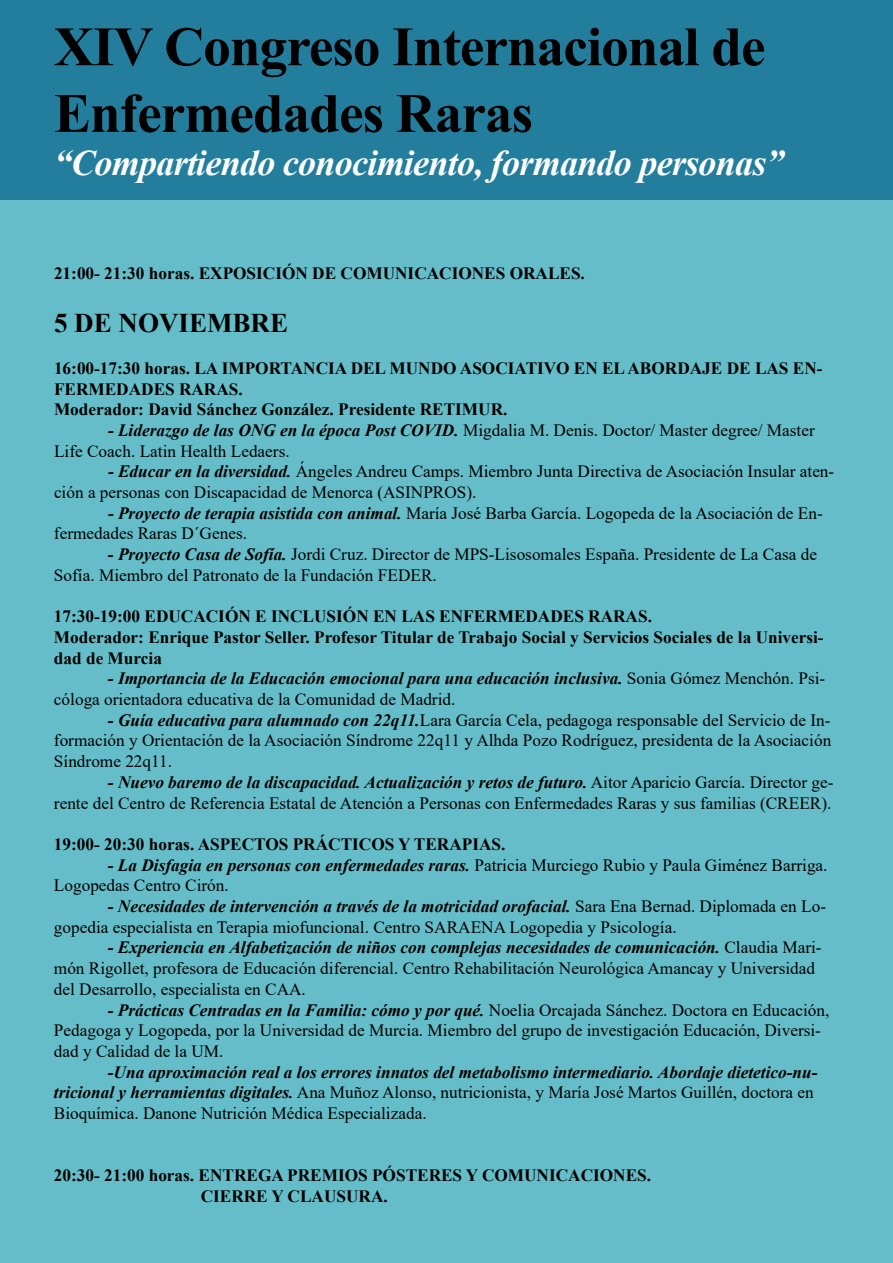
<style>
.page{position:relative;width:893px;height:1263px;background:#64bdc8}
.page>*{position:absolute;margin:0;border:0;box-sizing:border-box;transform-origin:0 0}
.t1{font:700 55.5px/66.6px "Times New Roman";letter-spacing:-.02em;color:#000}
.t2{font:italic 700 36px "Times New Roman";letter-spacing:-.02em;color:#fff}
.t3{font:700 27px "Times New Roman";color:#000}
.t4{font:17.25px/20.7px "Times New Roman";color:#000}
.t5{font:700 17.25px/20.7px "Times New Roman";color:#000}
.t6{font:italic 700 17.25px/20.7px "Times New Roman";color:#000}
.s1{font-weight:700;font-style:italic}
.s2{font-weight:400;font-style:normal}
</style>
<div class="page">
<div style="left:0;top:0;width:893px;height:199px;background:#237e9d"></div>
<h1 class="t1" style="left:54px;top:12px;width:713px">XIV Congreso Internacional de<br>Enfermedades Raras</h1>
<h2 class="t2" style="left:54px;top:138px;width:731px">“Compartiendo conocimiento, formando personas”</h2>
<p class="t5" style="left:54px;top:263px;width:532px">21:00- 21:30 horas. EXPOSICIÓN DE COMUNICACIONES ORALES.</p>
<h3 class="t3" style="left:54px;top:304px;width:236px">5 DE NOVIEMBRE</h3>
<p class="t5" style="left:54px;top:357px;width:770px">16:00-17:30 horas. LA IMPORTANCIA DEL MUNDO ASOCIATIVO EN EL ABORDAJE DE LAS EN-<br>FERMEDADES RARAS.<br>Moderador: David Sánchez González. Presidente RETIMUR.</p>
<p class="t4" style="left:54px;top:419px;width:762px;text-indent:54px"><span class="s1">- Liderazgo de las ONG en la época Post COVID.</span> Migdalia M. Denis. Doctor/ Master degree/ Master<br>Life Coach. Latin Health Ledaers.</p>
<p class="t4" style="left:54px;top:461px;width:782px;text-indent:54px"><span class="s1">- Educar en la diversidad.</span> Ángeles Andreu Camps. Miembro Junta Directiva de Asociación Insular aten&shy;ción a personas con Discapacidad de Menorca (ASINPROS).</p>
<p class="t4" style="left:54px;top:502px;width:770px;text-indent:54px"><span class="s1">- Proyecto de terapia asistida con animal.</span> María José Barba García. Logopeda de la Asociación de En&shy;fermedades Raras D´Genes.</p>
<p class="t4" style="left:54px;top:543px;width:765px;text-indent:54px"><span class="s1">- Proyecto Casa de Sofía.</span> Jordi Cruz. Director de MPS-Lisosomales España. Presidente de La Casa de<br>Sofía. Miembro del Patronato de la Fundación FEDER.</p>
<p class="t5" style="left:54px;top:606px;width:771px">17:30-19:00 EDUCACIÓN E INCLUSIÓN EN LAS ENFERMEDADES RARAS.<br>Moderador: Enrique Pastor Seller. Profesor Titular de Trabajo Social y Servicios Sociales de la Universi&shy;dad de Murcia</p>
<p class="t4" style="left:54px;top:668px;width:773px;text-indent:54px"><span class="s1">- Importancia de la Educación emocional para una educación inclusiva.</span> Sonia Gómez Menchón. Psi&shy;cóloga orientadora educativa de la Comunidad de Madrid.</p>
<p class="t4" style="left:54px;top:709px;width:779px;text-align:justify;text-indent:54px"><span class="s1">- Guía educativa para alumnado con 22q11.</span>Lara García Cela, pedagoga responsable del Servicio de In&shy;formación y Orientación de la Asociación Síndrome 22q11 y Alhda Pozo Rodríguez, presidenta de la Asociación Síndrome 22q11.</p>
<p class="t4" style="left:54px;top:771px;width:781px;text-align:right"><span class="s1">- Nuevo baremo de la discapacidad. Actualización y retos de futuro.</span> Aitor Aparicio García. Director ge-<br>rente del Centro de Referencia Estatal de Atención a Personas con Enfermedades Raras y sus familias (CREER).</p>
<p class="t5" style="left:54px;top:833px;width:453px">19:00- 20:30 horas. ASPECTOS PRÁCTICOS Y TERAPIAS.</p>
<p class="t4" style="left:54px;top:854px;width:775px;text-indent:54px"><span class="s1">- La Disfagia en personas con enfermedades raras.</span> Patricia Murciego Rubio y Paula Giménez Barriga.<br>Logopedas Centro Cirón.</p>
<p class="t4" style="left:54px;top:895px;width:774px;text-indent:54px"><span class="s1">- Necesidades de intervención a través de la motricidad orofacial.</span> Sara Ena Bernad. Diplomada en Lo&shy;gopedia especialista en Terapia miofuncional. Centro SARAENA Logopedia y Psicología.</p>
<p class="t4" style="left:54px;top:937px;width:769px;text-indent:54px"><span class="s1">- Experiencia en Alfabetización de niños con complejas necesidades de comunicación.</span> Claudia Mari&shy;món Rigollet, profesora de Educación diferencial. Centro Rehabilitación Neurológica Amancay y Universidad del Desarrollo, especialista en CAA.</p>
<p class="t4" style="left:54px;top:999px;width:777px;text-indent:54px"><span class="s1">- Prácticas Centradas en la Familia: cómo y por qué.</span> Noelia Orcajada Sánchez. Doctora en Educación,<br>Pedagoga y Logopeda, por la Universidad de Murcia. Miembro del grupo de investigación Educación, Diversi&shy;dad y Calidad de la UM.</p>
<p class="t6" style="left:54px;top:1061px;width:765px;text-indent:54px">-Una aproximación real a los errores innatos del metabolismo intermediario. Abordaje dietetico-nu&shy;tricional y herramientas digitales. <span class="s2">Ana Muñoz Alonso, nutricionista, y María José Martos Guillén, doctora en<br>Bioquímica. Danone Nutrición Médica Especializada.</span></p>
<p class="t5" style="left:201px;top:1164px;width:452px;text-indent:-147px">20:30- 21:00 horas. ENTREGA PREMIOS PÓSTERES Y COMUNICACIONES.<br>CIERRE Y CLAUSURA.</p>
</div>
